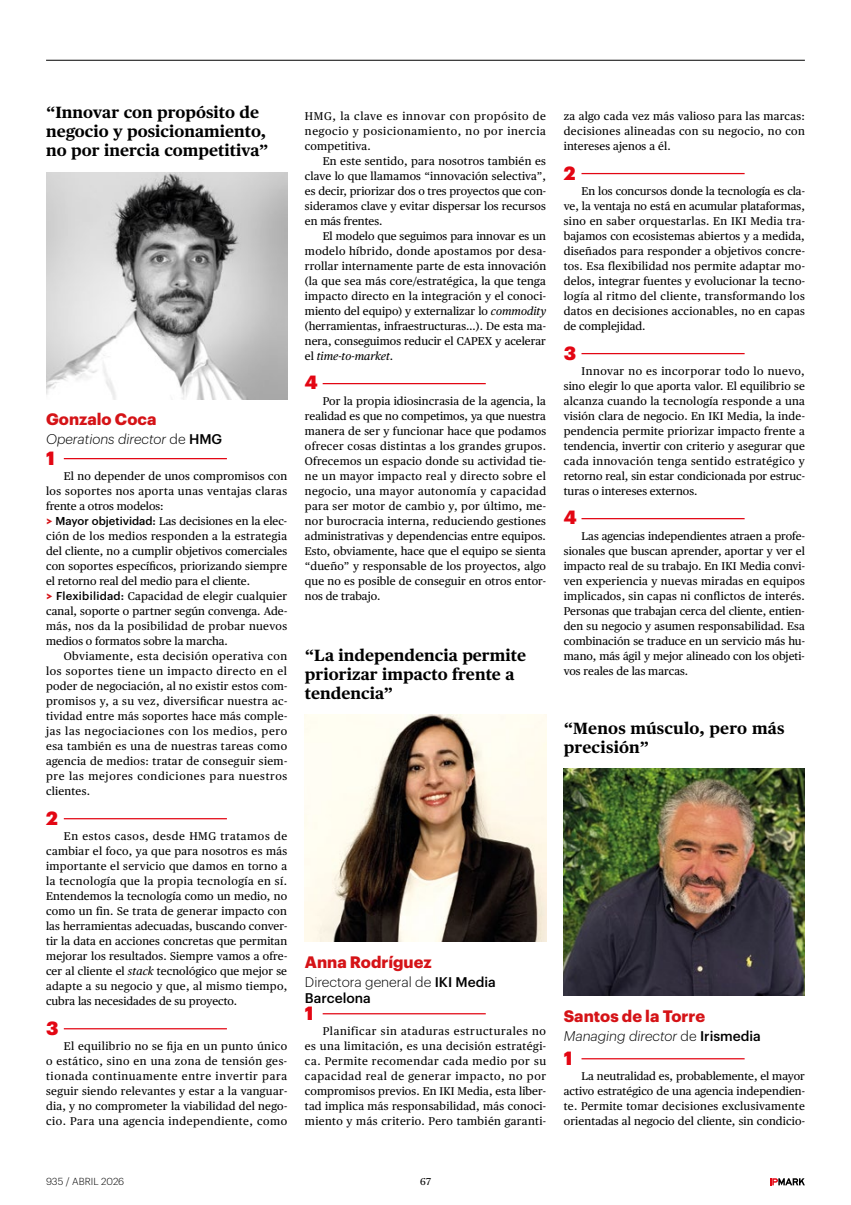
<style>
.page{position:relative;width:851px;height:1205px;background:#fff}
.page>*{position:absolute;margin:0;border:0;box-sizing:border-box;transform-origin:0 0}
.t1{font:900 18.75px "Graphik";color:#e30613}
.t2{font:700 16.25px/18.8px "Publico Text";color:#000}
.t3{font:700 16.25px "Graphik";color:#d51317}
.t4{font:italic 300 13.75px "Graphik";color:#000}
.t5{font:300 13.75px/15.6px "Graphik";color:#000}
.t6{font:11.25px/15px "Publico Text";letter-spacing:.01em;color:#000;text-align:justify}
.t7{font:300 10px "Graphik";color:#000}
.t8{font:10px "Publico Text";color:#000}
.s1{font-style:normal}
.s2{font-weight:500;font-style:normal}
.s3{font-family:"Graphik";font-weight:500}
.s4{font-style:italic}
.s5{font-weight:500}
</style>
<div class="page">
<svg style="left:770px;top:1178px;width:34px;height:7px"></svg>
<hr style="left:64px;top:458px;width:163px;height:1px;background:#e30613">
<hr style="left:64px;top:818px;width:163px;height:1px;background:#e30613">
<hr style="left:64px;top:1028px;width:163px;height:1px;background:#e30613">
<hr style="left:322px;top:1013px;width:163px;height:1px;background:#e30613">
<img style="left:46px;top:173px;width:241px;height:226px">
<img style="left:305px;top:714px;width:241px;height:227px">
<hr style="left:322px;top:383px;width:163px;height:1px;background:#e30613">
<hr style="left:581px;top:173px;width:163px;height:1px;background:#e30613">
<hr style="left:581px;top:353px;width:163px;height:1px;background:#e30613">
<hr style="left:581px;top:518px;width:163px;height:1px;background:#e30613">
<hr style="left:581px;top:1058px;width:163px;height:1px;background:#e30613">
<img style="left:563px;top:768px;width:241px;height:227px">
<hr style="left:46px;top:60px;width:758px;height:1px;background:#000">
<h2 class="t2" style="left:46px;top:103px;width:224px">“Innovar con propósito de negocio y posicionamiento, no por inercia competitiva”</h2>
<h2 class="t3" style="left:46px;top:406px;width:112px">Gonzalo Coca</h2>
<p class="t4" style="left:46px;top:429px;width:178px">Operations director <span class="s1">de</span> <span class="s2">HMG</span></p>
<h1 class="t1" style="left:46px;top:444px;width:10px">1</h1>
<p class="t6" style="left:46px;top:469px;width:242px;text-indent:18px">El no depender de unos compromisos con los soportes nos aporta unas ventajas claras frente a otros modelos:</p>
<p class="t6" style="left:46px;top:514px;width:242px;text-indent:9px"><span class="s3">Mayor objetividad:</span> Las decisiones en la elec&shy;ción de los medios responden a la estrategia del cliente, no a cumplir objetivos comerciales con soportes específicos, priorizando siempre el retorno real del medio para el cliente.</p>
<p class="t6" style="left:46px;top:589px;width:242px;text-indent:10px"><span class="s3">Flexibilidad:</span> Capacidad de elegir cualquier canal, soporte o partner según convenga. Ade&shy;más, nos da la posibilidad de probar nuevos medios o formatos sobre la marcha.</p>
<p class="t6" style="left:46px;top:649px;width:243px;text-indent:18px">Obviamente, esta decisión operativa con los soportes tiene un impacto directo en el poder de negociación, al no existir estos com&shy;promisos y, a su vez, diversificar nuestra ac&shy;tividad entre más soportes hace más comple&shy;jas las negociaciones con los medios, pero esa también es una de nuestras tareas como agencia de medios: tratar de conseguir siem&shy;pre las mejores condiciones para nuestros clientes.</p>
<h1 class="t1" style="left:46px;top:804px;width:13px">2</h1>
<p class="t6" style="left:46px;top:829px;width:243px;text-indent:18px">En estos casos, desde HMG tratamos de cambiar el foco, ya que para nosotros es más importante el servicio que damos en torno a la tecnología que la propia tecnología en sí.<br>Entendemos la tecnología como un medio, no como un fin. Se trata de generar impacto con las herramientas adecuadas, buscando conver&shy;tir la data en acciones concretas que permitan mejorar los resultados. Siempre vamos a ofre&shy;cer al cliente el <span class="s4">stack</span> tecnológico que mejor se adapte a su negocio y que, al mismo tiempo, cubra las necesidades de su proyecto.</p>
<h1 class="t1" style="left:46px;top:1014px;width:14px">3</h1>
<p class="t6" style="left:46px;top:1039px;width:242px;text-indent:18px">El equilibrio no se fija en un punto único o estático, sino en una zona de tensión ges&shy;tionada continuamente entre invertir para seguir siendo relevantes y estar a la vanguar&shy;dia, y no comprometer la viabilidad del nego&shy;cio. Para una agencia independiente, como</p>
<p class="t6" style="left:305px;top:109px;width:242px">HMG, la clave es innovar con propósito de negocio y posicionamiento, no por inercia competitiva.</p>
<p class="t6" style="left:305px;top:154px;width:243px;text-indent:18px">En este sentido, para nosotros también es clave lo que llamamos “innovación selectiva”, es decir, priorizar dos o tres proyectos que con&shy;sideramos clave y evitar dispersar los recursos en más frentes.</p>
<p class="t6" style="left:305px;top:229px;width:243px;text-indent:18px">El modelo que seguimos para innovar es un modelo híbrido, donde apostamos por desa&shy;rrollar internamente parte de esta innovación (la que sea más core/estratégica, la que tenga impacto directo en la integración y el conoci&shy;miento del equipo) y externalizar lo <span class="s4">commodity </span>(herramientas, infraestructuras…). De esta ma&shy;nera, conseguimos reducir el CAPEX y acelerar el <span class="s4">time-to-market</span>.</p>
<h1 class="t1" style="left:305px;top:367px;width:14px">4</h1>
<p class="t6" style="left:305px;top:394px;width:243px;text-indent:18px">Por la propia idiosincrasia de la agencia, la realidad es que no competimos, ya que nuestra manera de ser y funcionar hace que podamos ofrecer cosas distintas a los grandes grupos.<br>Ofrecemos un espacio donde su actividad tie&shy;ne un mayor impacto real y directo sobre el negocio, una mayor autonomía y capacidad para ser motor de cambio y, por último, me&shy;nor burocracia interna, reduciendo gestiones administrativas y dependencias entre equipos.<br>Esto, obviamente, hace que el equipo se sienta “dueño” y responsable de los proyectos, algo que no es posible de conseguir en otros entor&shy;nos de trabajo.</p>
<h2 class="t2" style="left:305px;top:646px;width:223px">“La independencia permite priorizar impacto frente a tendencia”</h2>
<p class="t6" style="left:563px;top:109px;width:242px">za algo cada vez más valioso para las marcas: decisiones alineadas con su negocio, no con intereses ajenos a él.</p>
<h1 class="t1" style="left:563px;top:159px;width:13px">2</h1>
<p class="t6" style="left:563px;top:184px;width:243px;text-indent:18px">En los concursos donde la tecnología es cla&shy;ve, la ventaja no está en acumular plataformas, sino en saber orquestarlas. En IKI Media tra&shy;bajamos con ecosistemas abiertos y a medida, diseñados para responder a objetivos concre&shy;tos. Esa flexibilidad nos permite adaptar mo&shy;delos, integrar fuentes y evolucionar la tecno&shy;logía al ritmo del cliente, transformando los datos en decisiones accionables, no en capas de complejidad.</p>
<h1 class="t1" style="left:563px;top:339px;width:14px">3</h1>
<p class="t6" style="left:563px;top:364px;width:243px;text-indent:18px">Innovar no es incorporar todo lo nuevo, sino elegir lo que aporta valor. El equilibrio se alcanza cuando la tecnología responde a una visión clara de negocio. En IKI Media, la inde&shy;pendencia permite priorizar impacto frente a tendencia, invertir con criterio y asegurar que cada innovación tenga sentido estratégico y retorno real, sin estar condicionada por estruc&shy;turas o intereses externos.</p>
<h1 class="t1" style="left:563px;top:502px;width:14px">4</h1>
<p class="t6" style="left:563px;top:529px;width:243px;text-indent:18px">Las agencias independientes atraen a profe&shy;sionales que buscan aprender, aportar y ver el impacto real de su trabajo. En IKI Media convi&shy;ven experiencia y nuevas miradas en equipos implicados, sin capas ni conflictos de interés.<br>Personas que trabajan cerca del cliente, entien&shy;den su negocio y asumen responsabilidad. Esa combinación se traduce en un servicio más hu&shy;mano, más ágil y mejor alineado con los objeti&shy;vos reales de las marcas.</p>
<h2 class="t2" style="left:563px;top:719px;width:222px">“Menos músculo, pero más precisión”</h2>
<h2 class="t3" style="left:305px;top:950px;width:128px">Anna Rodríguez</h2>
<p class="t5" style="left:305px;top:973px;width:192px">Directora general de <span class="s5">IKI Media<br>Barcelona</span></p>
<h1 class="t1" style="left:305px;top:999px;width:10px">1</h1>
<p class="t6" style="left:305px;top:1024px;width:243px;text-indent:18px">Planificar sin ataduras estructurales no es una limitación, es una decisión estratégi&shy;ca. Permite recomendar cada medio por su capacidad real de generar impacto, no por compromisos previos. En IKI Media, esta liber&shy;tad implica más responsabilidad, más conoci&shy;miento y más criterio. Pero también garanti-</p>
<h2 class="t3" style="left:563px;top:1004px;width:143px">Santos de la Torre</h2>
<p class="t4" style="left:563px;top:1026px;width:199px">Managing director <span class="s1">de</span> <span class="s2">Irismedia</span></p>
<h1 class="t1" style="left:563px;top:1044px;width:10px">1</h1>
<p class="t6" style="left:563px;top:1069px;width:243px;text-indent:18px">La neutralidad es, probablemente, el mayor activo estratégico de una agencia independien&shy;te. Permite tomar decisiones exclusivamente orientadas al negocio del cliente, sin condicio-</p>
<p class="t7" style="left:46px;top:1174px;width:80px">935 / ABRIL 2026</p>
<p class="t8" style="left:420px;top:1176px;width:12px">67</p>
</div>
